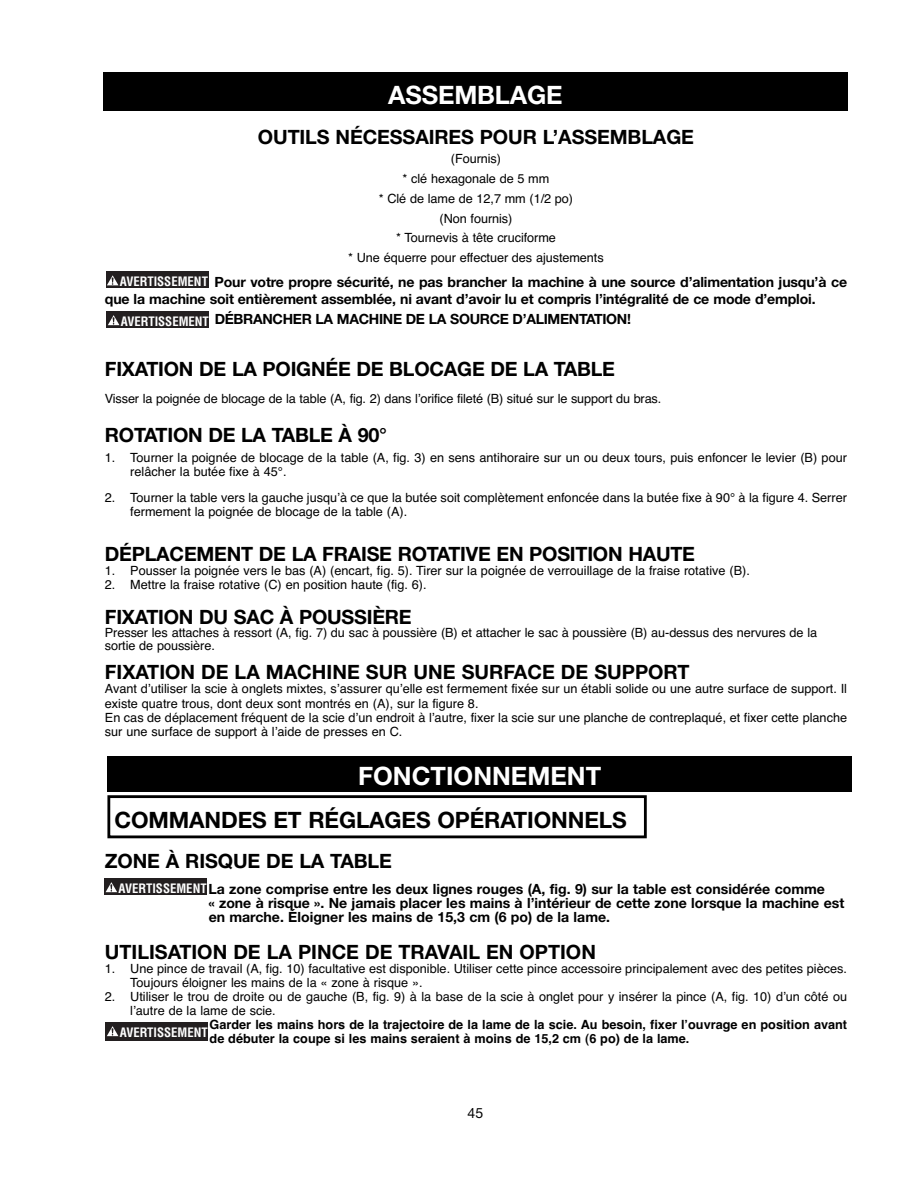
<style>
.page{position:relative;width:918px;height:1188px;background:#fff}
.page>*{position:absolute;margin:0;border:0;box-sizing:border-box;transform-origin:0 0}
.t1{font:700 25.35px "Helvetica Neue";color:#fff}
.t2{font:700 22.5px "Helvetica Neue";letter-spacing:-.005em;color:#000}
.t3{font:700 19.8px "Helvetica Neue";letter-spacing:-.01em;color:#000}
.t4{font:700 14.1px/14.1px "Helvetica Neue";letter-spacing:-.01em;color:#000}
.t5{font:14.1px "Helvetica Neue";color:#000}
.t6{font:12.75px/14.1px "Helvetica";color:#000}
.t7{font:700 12.75px/14.1px "Helvetica";color:#000}
.t8{font:700 condensed 12.75px "Helvetica";color:#fff}
.s1{font-family:"Helvetica";font-stretch:condensed;font-size:12.75px;color:#fff}
</style>
<div class="page">
<div style="left:103px;top:72px;width:745px;height:39px;background:#000"></div>
<div style="left:107px;top:311px;width:102px;height:16px;background:#231f20"></div>
<svg style="left:108px;top:315px;width:11px;height:10px"></svg>
<div style="left:106px;top:271px;width:102px;height:17px;background:#231f20"></div>
<svg style="left:107px;top:275px;width:12px;height:10px"></svg>
<div style="left:107px;top:757px;width:745px;height:35px;background:#000"></div>
<div style="left:107px;top:795px;width:540px;height:43px;border:3px solid #000"></div>
<div style="left:104px;top:878px;width:103px;height:16px;background:#231f20"></div>
<svg style="left:106px;top:882px;width:11px;height:10px"></svg>
<div style="left:105px;top:1022px;width:103px;height:18px;background:#231f20"></div>
<svg style="left:107px;top:1026px;width:11px;height:10px"></svg>
<h1 class="t1" style="left:388px;top:85px;width:176px">ASSEMBLAGE</h1>
<h3 class="t3" style="left:258px;top:129px;width:438px">OUTILS NÉCESSAIRES POUR L’ASSEMBLAGE</h3>
<p class="t6" style="left:348px;top:150px;width:257px;line-height:19.8px;text-align:center">(Fournis)<br>* clé hexagonale de 5 mm<br>* Clé de lame de 12,7 mm (1/2 po)<br>(Non fournis)<br>* Tournevis à tête cruciforme<br>* Une équerre pour effectuer des ajustements</p>
<p class="t4" style="left:105px;top:275px;width:744px;line-height:17px;text-indent:110px">Pour votre propre sécurité, ne pas brancher la machine à une source d’alimentation jusqu’à ce que la machine soit entièrement assemblée, ni avant d’avoir lu et compris l’intégralité de ce mode d’emploi.</p>
<p class="t4" style="left:215px;top:313px;width:418px">DÉBRANCHER LA MACHINE DE LA SOURCE D’ALIMENTATION!</p>
<h3 class="t3" style="left:105px;top:362px;width:512px">FIXATION DE LA POIGNÉE DE BLOCAGE DE LA TABLE</h3>
<p class="t6" style="left:105px;top:393px;width:558px">Visser la poignée de blocage de la table (A, fig. 2) dans l’orifice fileté (B) situé sur le support du bras.</p>
<h3 class="t3" style="left:105px;top:428px;width:284px">ROTATION DE LA TABLE À 90°</h3>
<p class="t6" style="left:130px;top:452px;width:718px;text-indent:-25px">1. Tourner la poignée de blocage de la table (A, fig. 3) en sens antihoraire sur un ou deux tours, puis enfoncer le levier (B) pour relâcher la butée fixe à 45°.</p>
<p class="t6" style="left:130px;top:491px;width:718px;text-indent:-25px">2. Tourner la table vers la gauche jusqu’à ce que la butée soit complètement enfoncée dans la butée fixe à 90° à la figure 4. Serrer fermement la poignée de blocage de la table (A).</p>
<h3 class="t3" style="left:105px;top:547px;width:592px">DÉPLACEMENT DE LA FRAISE ROTATIVE EN POSITION HAUTE</h3>
<p class="t6" style="left:105px;top:565px;width:647px">1. Pousser la poignée vers le bas (A) (encart, fig. 5). Tirer sur la poignée de verrouillage de la fraise rotative (B).</p>
<p class="t6" style="left:105px;top:579px;width:323px">2. Mettre la fraise rotative (C) en position haute (fig. 6).</p>
<h3 class="t3" style="left:105px;top:610px;width:308px">FIXATION DU SAC À POUSSIÈRE</h3>
<p class="t6" style="left:105px;top:627px;width:714px;line-height:12.8px">Presser les attaches à ressort (A, fig. 7) du sac à poussière (B) et attacher le sac à poussière (B) au-dessus des nervures de la sortie de poussière.</p>
<h3 class="t3" style="left:105px;top:665px;width:586px">FIXATION DE LA MACHINE SUR UNE SURFACE DE SUPPORT</h3>
<p class="t6" style="left:105px;top:683px;width:744px">Avant d’utiliser la scie à onglets mixtes, s’assurer qu’elle est fermement fixée sur un établi solide ou une autre surface de support. Il existe quatre trous, dont deux sont montrés en (A), sur la figure 8.<br>En cas de déplacement fréquent de la scie d’un endroit à l’autre, fixer la scie sur une planche de contreplaqué, et fixer cette planche sur une surface de support à l’aide de presses en C.</p>
<p class="t8" style="left:120px;top:276px;width:90px">AVERTISSEMENT</p>
<p class="t8" style="left:121px;top:316px;width:90px">AVERTISSEMENT</p>
<h1 class="t1" style="left:358px;top:767px;width:244px">FONCTIONNEMENT</h1>
<h2 class="t2" style="left:114px;top:812px;width:514px">COMMANDES ET RÉGLAGES OPÉRATIONNELS</h2>
<h3 class="t3" style="left:105px;top:854px;width:289px">ZONE À RISQUE DE LA TABLE</h3>
<p class="t4" style="left:208px;top:883px;width:637px;text-indent:-90px"><span class="s1">AVERTISSEMENT</span>La zone comprise entre les deux lignes rouges (A, fig. 9) sur la table est considérée comme<br>« zone à risque ». Ne jamais placer les mains à l’intérieur de cette zone lorsque la machine est en marche. Éloigner les mains de 15,3 cm (6 po) de la lame.</p>
<h3 class="t3" style="left:105px;top:944px;width:493px">UTILISATION DE LA PINCE DE TRAVAIL EN OPTION</h3>
<p class="t6" style="left:130px;top:962px;width:718px;text-indent:-25px">1. Une pince de travail (A, fig. 10) facultative est disponible. Utiliser cette pince accessoire principalement avec des petites pièces.<br>Toujours éloigner les mains de la « zone à risque ».</p>
<p class="t6" style="left:130px;top:991px;width:718px;text-indent:-25px">2. Utiliser le trou de droite ou de gauche (B, fig. 9) à la base de la scie à onglet pour y insérer la pince (A, fig. 10) d’un côté ou l’autre de la lame de scie.</p>
<p class="t7" style="left:210px;top:1019px;width:639px">Garder les mains hors de la trajectoire de la lame de la scie. Au besoin, fixer l’ouvrage en position avant de débuter la coupe si les mains seraient à moins de 15,2 cm (6 po) de la lame.</p>
<p class="t8" style="left:120px;top:1027px;width:90px">AVERTISSEMENT</p>
<p class="t5" style="left:468px;top:1108px;width:17px">45</p>
</div>
